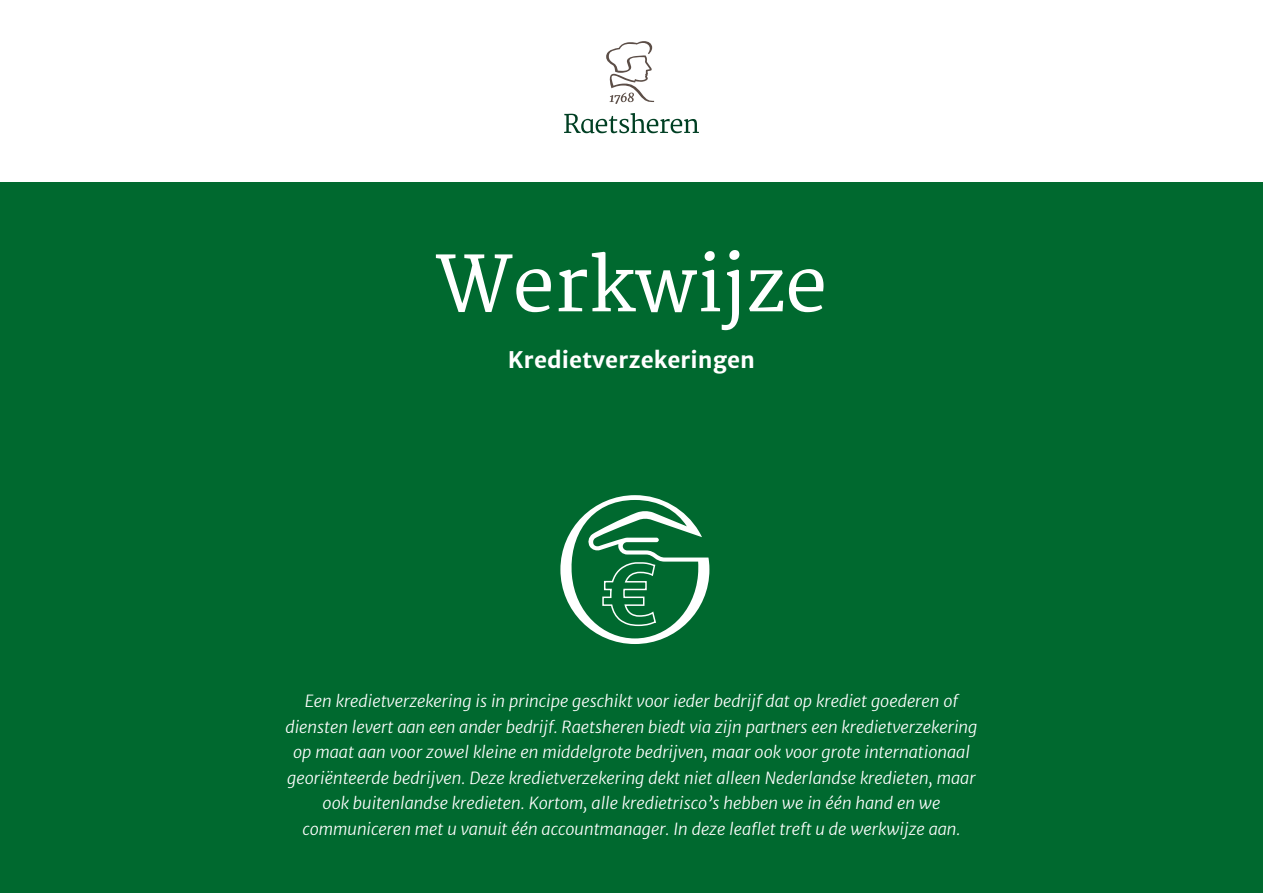
<style>
.page{position:relative;width:1263px;height:893px;background:#fff}
.page>*{position:absolute;margin:0;border:0;box-sizing:border-box;transform-origin:0 0}
.t1{font:75px "Merriweather";color:#fff}
.t2{font:700 22.5px "Merriweather Sans";color:#fff}
.t3{font:italic 300 16.5px/25.5px "Merriweather Sans";color:#fff;text-align:center}
</style>
<div class="page">
<div style="left:0;top:183px;width:1263px;height:710px;background:#00692f"></div>
<svg style="left:560px;top:495px;width:149px;height:149px"></svg>
<svg style="left:564px;top:113px;width:135px;height:20px"></svg>
<svg style="left:606px;top:41px;width:48px;height:63px"></svg>
<h1 class="t1" style="left:436px;top:241px;width:393px">Werkwijze</h1>
<h2 class="t2" style="left:508px;top:346px;width:248px">Kredietverzekeringen</h2>
<p class="t3" style="left:285px;top:689px;width:694px">Een kredietverzekering is in principe geschikt voor ieder bedrijf dat op krediet goederen of diensten levert aan een ander bedrijf. Raetsheren biedt via zijn partners een kredietverzekering op maat aan voor zowel kleine en middelgrote bedrijven, maar ook voor grote internationaal georiënteerde bedrijven. Deze kredietverzekering dekt niet alleen Nederlandse kredieten, maar ook buitenlandse kredieten. Kortom, alle kredietrisco’s hebben we in één hand en we communiceren met u vanuit één accountmanager. In deze leaflet treft u de werkwijze aan.</p>
</div>
